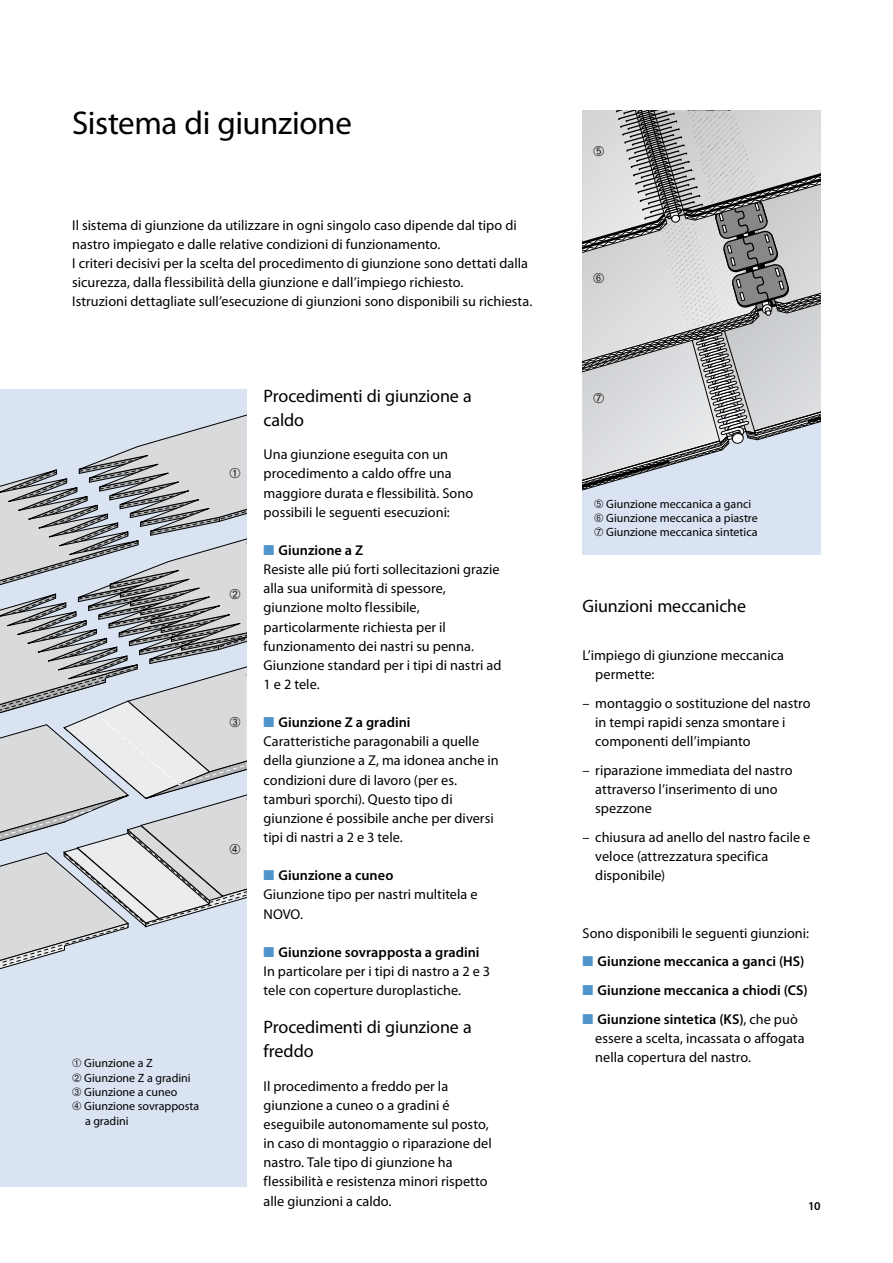
<style>
.page{position:relative;width:893px;height:1263px;background:#fff}
.page>*{position:absolute;margin:0;border:0;box-sizing:border-box;transform-origin:0 0}
.t1{font:33px "Myriad Pro";letter-spacing:-.015em;color:#000}
.t2{font:18px/23.9px "Myriad Pro";letter-spacing:-.01em;color:#000}
.t3{font:14.25px/19.2px "Myriad Pro";color:#000}
.t4{font:600 14.25px "Myriad Pro";letter-spacing:.005em;color:#000}
.t5{font:12px/14.4px "Myriad Pro";color:#000}
.t6{font:600 12px "Myriad Pro";color:#000}
.s1{color:#4f94cb}
.s2{font-weight:600}
</style>
<div class="page">
<div style="left:583px;top:111px;width:238px;height:444px;background:#dae3f2"></div>
<div style="left:0;top:389px;width:247px;height:797px;background:#dae3f2"></div>
<svg style="left:583px;top:111px;width:238px;height:380px"></svg>
<svg style="left:0;top:414px;width:247px;height:556px"></svg>
<h1 class="t1" style="left:72px;top:103px;width:281px">Sistema di giunzione</h1>
<p class="t3" style="left:72px;top:215px;width:462px">Il sistema di giunzione da utilizzare in ogni singolo caso dipende dal tipo di nastro impiegato e dalle relative condizioni di funzionamento.<br>I criteri decisivi per la scelta del procedimento di giunzione sono dettati dalla sicurezza, dalla flessibilità della giunzione e dall’impiego richiesto.<br>Istruzioni dettagliate sull’esecuzione di giunzioni sono disponibili su richiesta.</p>
<p class="t5" style="left:72px;top:1056px;width:82px">➀ Giunzione a Z</p>
<p class="t5" style="left:72px;top:1070px;width:120px">➁ Giunzione Z a gradini</p>
<p class="t5" style="left:72px;top:1084px;width:107px">➂ Giunzione a cuneo</p>
<p class="t5" style="left:72px;top:1099px;width:129px">➃ Giunzione sovrapposta</p>
<p class="t5" style="left:85px;top:1113px;width:45px">a gradini</p>
<p class="t2" style="left:264px;top:384px;width:210px">Procedimenti di giunzione a caldo</p>
<p class="t3" style="left:264px;top:445px;width:211px">Una giunzione eseguita con un procedimento a caldo offre una maggiore durata e flessibilità. Sono possibili le seguenti esecuzioni:</p>
<p class="t3" style="left:264px;top:540px;width:239px"><span class="s1">■</span> <span class="s2">Giunzione a Z<br></span>Resiste alle piú forti sollecitazioni grazie alla sua uniformità di spessore, giunzione molto flessibile, particolarmente richiesta per il funzionamento dei nastri su penna.<br>Giunzione standard per i tipi di nastri ad<br>1 e 2 tele.</p>
<p class="t3" style="left:264px;top:713px;width:237px"><span class="s1">■</span> <span class="s2">Giunzione Z a gradini </span>Caratteristiche paragonabili a quelle della giunzione a Z, ma idonea anche in condizioni dure di lavoro (per es. tamburi sporchi). Questo tipo di giunzione é possibile anche per diversi tipi di nastri a 2 e 3 tele.</p>
<p class="t3" style="left:264px;top:866px;width:215px"><span class="s1">■</span> <span class="s2">Giunzione a cuneo<br></span>Giunzione tipo per nastri multitela e<br>NOVO.</p>
<p class="t3" style="left:264px;top:942px;width:228px"><span class="s1">■</span> <span class="s2">Giunzione sovrapposta a gradini<br></span>In particolare per i tipi di nastro a 2 e 3 tele con coperture duroplastiche.</p>
<p class="t2" style="left:264px;top:1015px;width:210px">Procedimenti di giunzione a freddo</p>
<p class="t3" style="left:264px;top:1076px;width:230px">Il procedimento a freddo per la giunzione a cuneo o a gradini é eseguibile autonomamente sul posto, in caso di montaggio o riparazione del nastro. Tale tipo di giunzione ha flessibilità e resistenza minori rispetto alle giunzioni a caldo.</p>
<p class="t5" style="left:594px;top:496px;width:165px">➄ Giunzione meccanica a ganci<br>➅ Giunzione meccanica a piastre<br>➆ Giunzione meccanica sintetica</p>
<p class="t2" style="left:583px;top:594px;width:165px">Giunzioni meccaniche</p>
<p class="t3" style="left:595px;top:646px;width:190px;text-indent:-13px">L’impiego di giunzione meccanica permette:</p>
<p class="t3" style="left:595px;top:693px;width:217px;text-indent:-13px">– montaggio o sostituzione del nastro in tempi rapidi senza smontare i componenti dell’impianto</p>
<p class="t3" style="left:595px;top:760px;width:199px;text-indent:-13px">– riparazione immediata del nastro attraverso l’inserimento di uno spezzone</p>
<p class="t3" style="left:595px;top:827px;width:217px;text-indent:-13px">– chiusura ad anello del nastro facile e veloce (attrezzatura specifica disponibile)</p>
<p class="t3" style="left:583px;top:923px;width:228px">Sono disponibili le seguenti giunzioni:</p>
<p class="t4" style="left:583px;top:952px;width:223px"><span class="s1">■</span> Giunzione meccanica a ganci (HS)</p>
<p class="t4" style="left:583px;top:981px;width:227px"><span class="s1">■</span> Giunzione meccanica a chiodi (CS)</p>
<p class="t3" style="left:595px;top:1009px;width:211px;text-indent:-13px"><span class="s1">■</span> <span class="s2">Giunzione sintetica (KS)</span>, che può essere a scelta, incassata o affogata nella copertura del nastro.</p>
<p class="t6" style="left:808px;top:1198px;width:14px">10</p>
</div>
